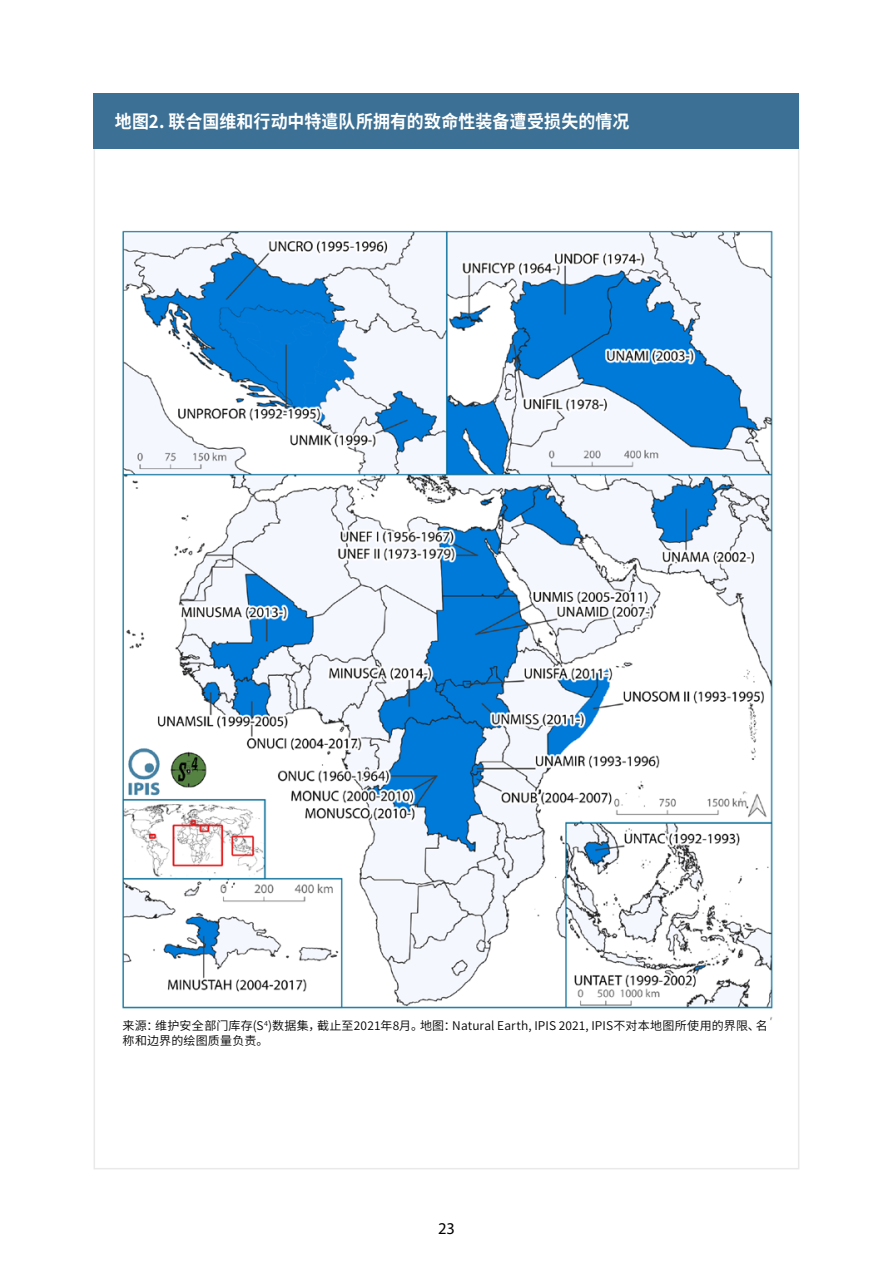
<style>
.page{position:relative;width:893px;height:1263px;background:#fff}
.page>*{position:absolute;margin:0;border:0;box-sizing:border-box;transform-origin:0 0}
.t1{font:700 18px "Source Han Sans CN";letter-spacing:.01em;color:#fff;scale:.94 1}
.t2{font:16.5px "Myriad Pro";color:#000}
.t3{font:12px/14.4px "Source Han Sans CN";letter-spacing:.015em;color:#000}
</style>
<div class="page">
<img style="left:122px;top:230px;width:651px;height:791px">
<div style="left:94px;top:94px;width:705px;height:55px;background:#3c7094"></div>
<div style="left:123px;top:1009px;width:647px;height:47px;background:#fff"></div>
<h1 class="t1" style="left:115px;top:111px;width:549px">地图2. 联合国维和行动中特遣队所拥有的致命性装备遭受损失的情况</h1>
<p class="t3" style="left:123px;top:1019px;width:647px">来源：维护安全部门库存(S<sup>4</sup>)数据集，截止至2021年8月。地图：Natural Earth, IPIS 2021, IPIS不对本地图所使用的界限、名称和边界的绘图质量负责。</p>
<h2 class="t2" style="left:438px;top:1218px;width:18px">23</h2>
</div>
